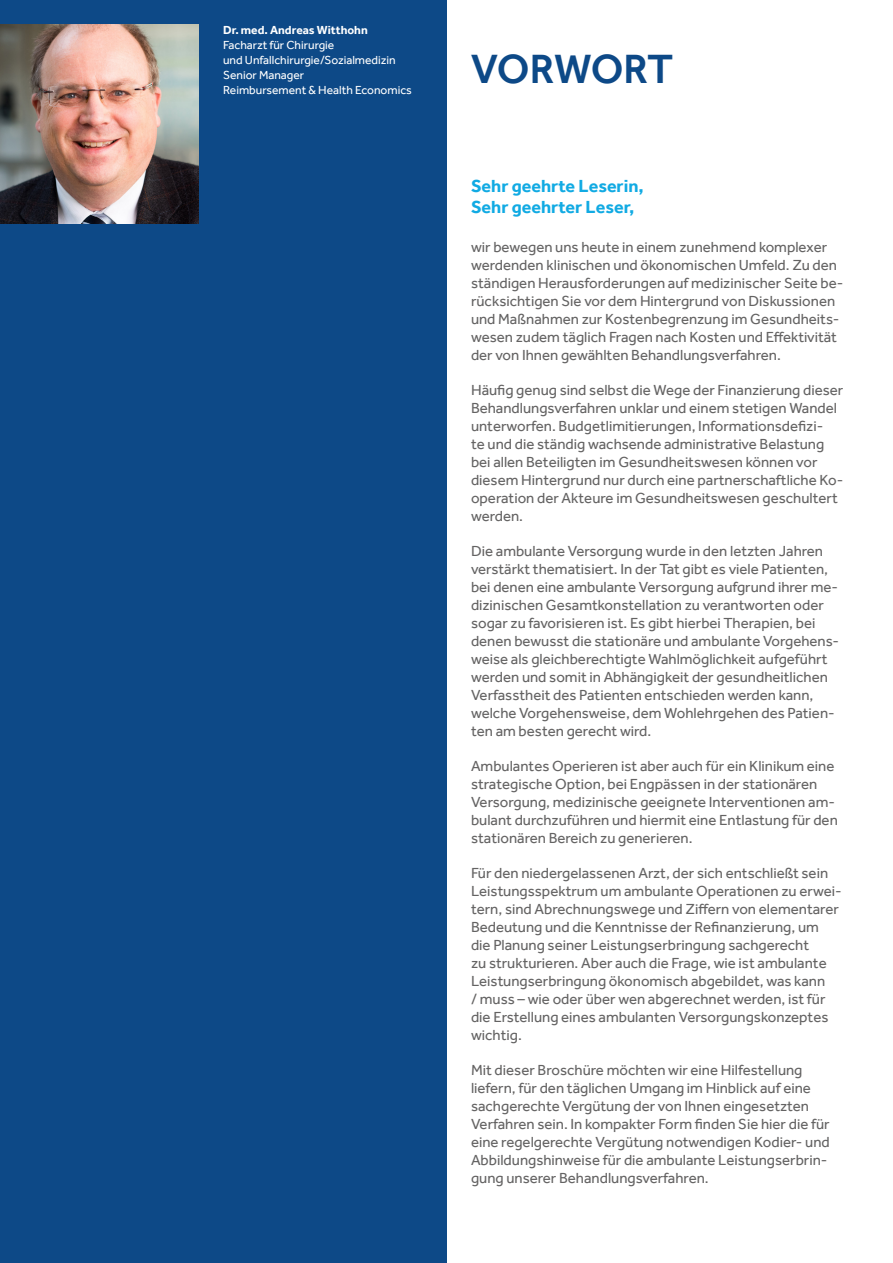
<style>
.page{position:relative;width:893px;height:1263px;background:#fff}
.page>*{position:absolute;margin:0;border:0;box-sizing:border-box;transform-origin:0 0}
.t1{font:500 42px "Effra";letter-spacing:-.005em;color:#0d4987}
.t2{font:700 18px/21px "Effra";color:#11aae3}
.t3{font:15px/18px "Effra";color:#646363}
.t4{font:12px/15px "Effra";color:#fff}
.t5{font:700 12px "Effra";color:#fff}
</style>
<div class="page">
<div style="left:0;top:0;width:446px;height:1263px;background:#0d4987"></div>
<img style="left:0;top:25px;width:198px;height:198px">
<p class="t5" style="left:223px;top:23px;width:146px">Dr. med. Andreas Witthohn</p>
<p class="t4" style="left:223px;top:38px;width:190px">Facharzt für Chirurgie<br>und Unfallchirurgie/Sozialmedizin<br>Senior Manager<br>Reimbursement &amp; Health Economics</p>
<h1 class="t1" style="left:471px;top:44px;width:204px">VORWORT</h1>
<p class="t2" style="left:471px;top:175px;width:174px">Sehr geehrte Leserin,<br>Sehr geehrter Leser,</p>
<p class="t3" style="left:471px;top:238px;width:374px">wir bewegen uns heute in einem zunehmend komplexer werdenden klinischen und ökonomischen Umfeld. Zu den ständigen Herausforderungen auf medizinischer Seite be&shy;rücksichtigen Sie vor dem Hintergrund von Diskussionen und Maßnahmen zur Kostenbegrenzung im Gesundheits&shy;wesen zudem täglich Fragen nach Kosten und Effektivität der von Ihnen gewählten Behandlungsverfahren.</p>
<p class="t3" style="left:471px;top:381px;width:374px">Häufig genug sind selbst die Wege der Finanzierung dieser Behandlungsverfahren unklar und einem stetigen Wandel unterworfen. Budgetlimitierungen, Informationsdefizi-<br>te und die ständig wachsende administrative Belastung bei allen Beteiligten im Gesundheitswesen können vor diesem Hintergrund nur durch eine partnerschaftliche Ko&shy;operation der Akteure im Gesundheitswesen geschultert werden.</p>
<p class="t3" style="left:471px;top:542px;width:370px">Die ambulante Versorgung wurde in den letzten Jahren verstärkt thematisiert. In der Tat gibt es viele Patienten, bei denen eine ambulante Versorgung aufgrund ihrer me&shy;dizinischen Gesamtkonstellation zu verantworten oder sogar zu favorisieren ist. Es gibt hierbei Therapien, bei denen bewusst die stationäre und ambulante Vorgehens&shy;weise als gleichberechtigte Wahlmöglichkeit aufgeführt werden und somit in Abhängigkeit der gesundheitlichen Verfasstheit des Patienten entschieden werden kann, welche Vorgehensweise, dem Wohlehrgehen des Patien&shy;ten am besten gerecht wird.</p>
<p class="t3" style="left:471px;top:757px;width:368px">Ambulantes Operieren ist aber auch für ein Klinikum eine strategische Option, bei Engpässen in der stationären Versorgung, medizinische geeignete Interventionen am&shy;bulant durchzuführen und hiermit eine Entlastung für den stationären Bereich zu generieren.</p>
<p class="t3" style="left:471px;top:864px;width:372px">Für den niedergelassenen Arzt, der sich entschließt sein Leistungsspektrum um ambulante Operationen zu erwei&shy;tern, sind Abrechnungswege und Ziffern von elementarer Bedeutung und die Kenntnisse der Refinanzierung, um die Planung seiner Leistungserbringung sachgerecht<br>zu strukturieren. Aber auch die Frage, wie ist ambulante Leistungserbringung ökonomisch abgebildet, was kann<br>/ muss – wie oder über wen abgerechnet werden, ist für die Erstellung eines ambulanten Versorgungskonzeptes wichtig.</p>
<p class="t3" style="left:471px;top:1061px;width:360px">Mit dieser Broschüre möchten wir eine Hilfestellung liefern, für den täglichen Umgang im Hinblick auf eine sachgerechte Vergütung der von Ihnen eingesetzten Verfahren sein. In kompakter Form finden Sie hier die für eine regelgerechte Vergütung notwendigen Kodier- und Abbildungshinweise für die ambulante Leistungserbrin&shy;gung unserer Behandlungsverfahren.</p>
</div>
